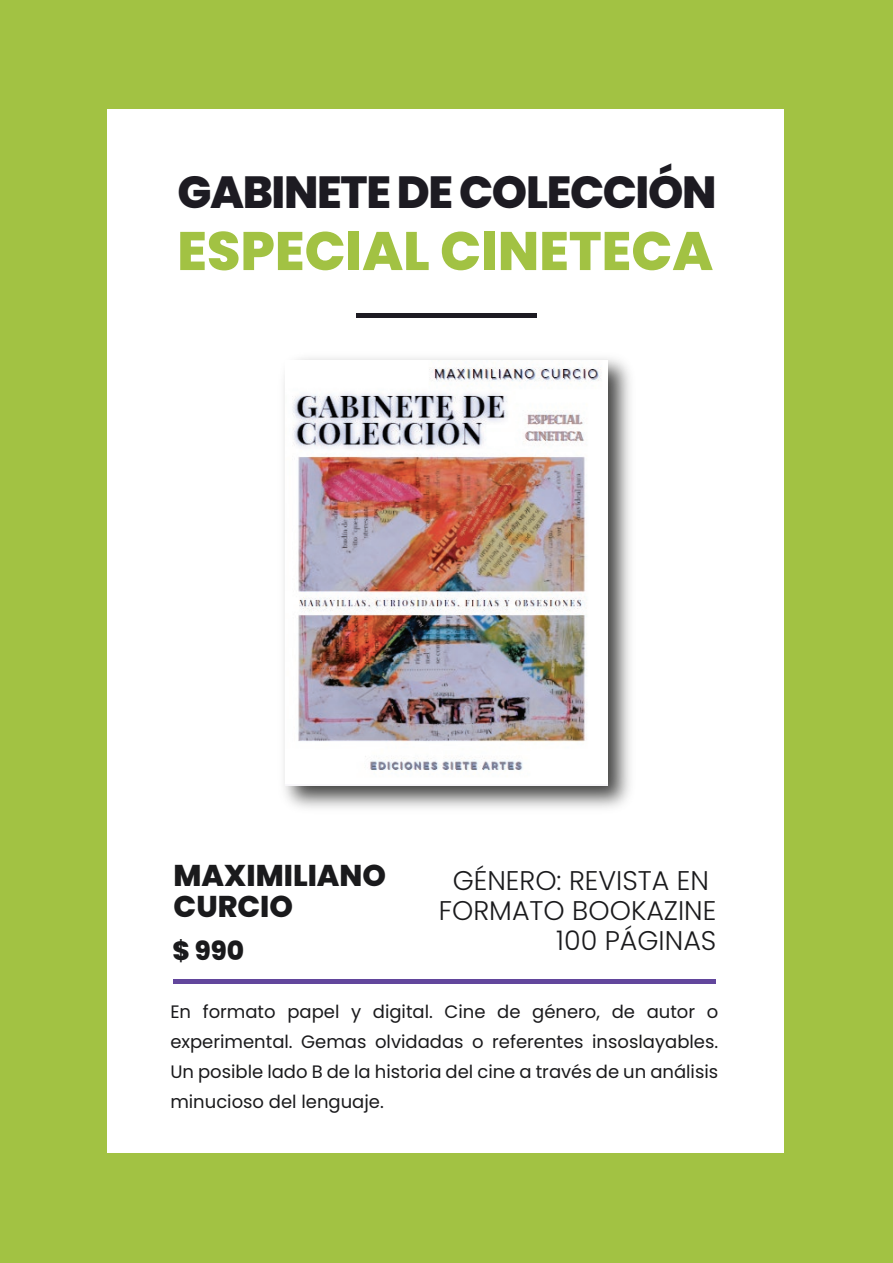
<style>
.page{position:relative;width:893px;height:1263px;background:#a2c243}
.page>*{position:absolute;margin:0;border:0;box-sizing:border-box;transform-origin:0 0}
.t1{font:800 54.15px "Poppins";color:#a2c243}
.t2{font:800 45px "Poppins";letter-spacing:-.03em;color:#1d1b22}
.t3{font:800 30px/31.5px "Poppins";color:#1a1a1c}
.t4{font:300 27px/30px "Poppins";color:#1a1a1c;text-align:right}
.t5{font:800 26.4px "Poppins";color:#1a1a1c}
.t6{font:18px/30px "Poppins";color:#1a1a1c;text-align:justify}
</style>
<div class="page">
<div style="left:107px;top:109px;width:676px;height:1044px;background:#fff"></div>
<div style="left:356px;top:313px;width:181px;height:5px;background:#1d1b22"></div>
<div style="left:173px;top:979px;width:542px;height:5px;background:#62469c"></div>
<img style="left:283px;top:358px;width:347px;height:450px">
<img style="left:285px;top:360px;width:322px;height:425px">
<h2 class="t2" style="left:177px;top:167px;width:541px">GABINETE DE COLECCIÓN</h2>
<h1 class="t1" style="left:177px;top:220px;width:537px">ESPECIAL CINETECA</h1>
<h3 class="t3" style="left:174px;top:859px;width:214px">MAXIMILIANO<br>CURCIO</h3>
<h3 class="t4" style="left:439px;top:866px;width:279px">GÉNERO: REVISTA EN<br>FORMATO BOOKAZINE<br>100 PÁGINAS</h3>
<h3 class="t5" style="left:172px;top:935px;width:73px">$ 990</h3>
<p class="t6" style="left:170px;top:997px;width:549px">En formato papel y digital. Cine de género, de autor o experimental. Gemas olvidadas o referentes insoslayables.<br>Un posible lado B de la historia del cine a través de un análisis minucioso del lenguaje.</p>
</div>
